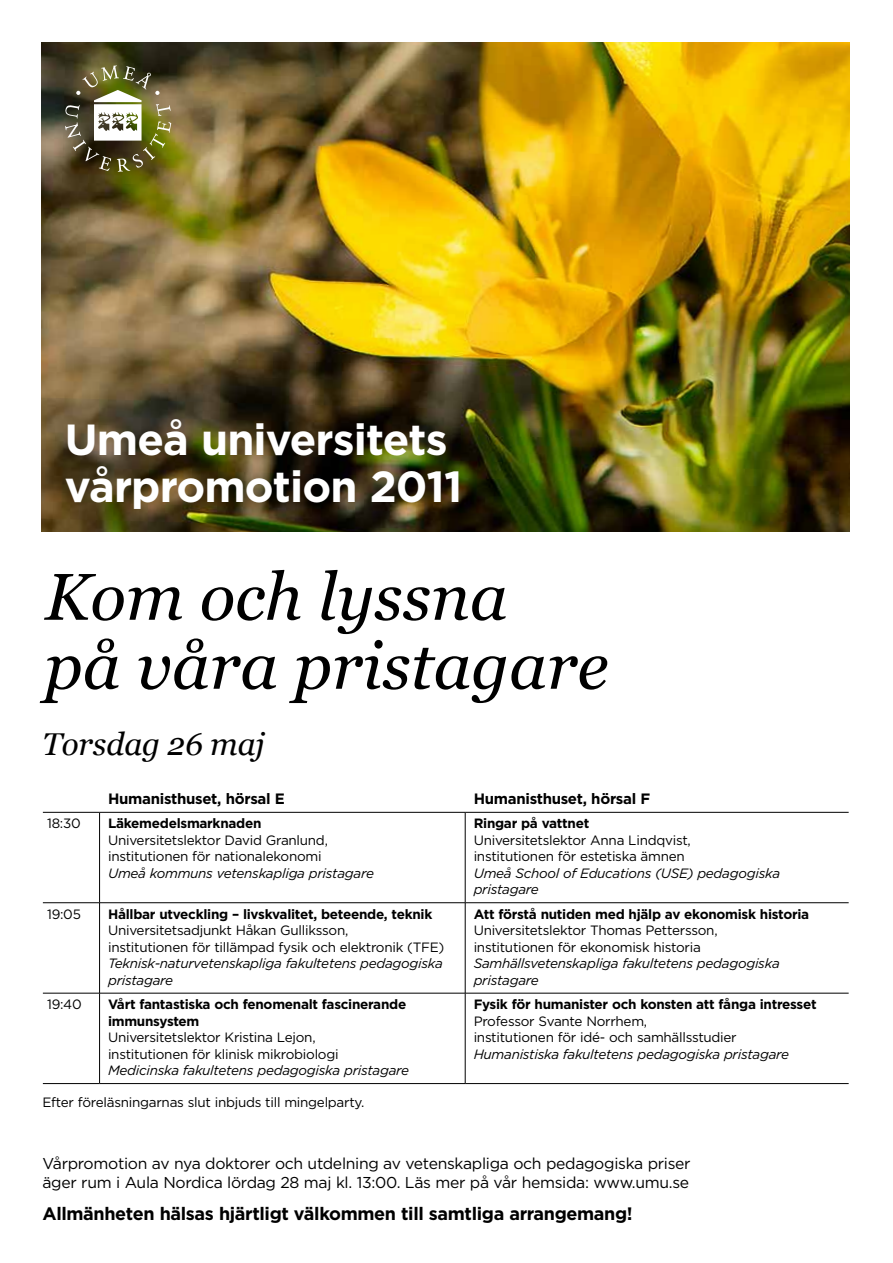
<style>
.page{position:relative;width:893px;height:1263px;background:#fff}
.page>*{position:absolute;margin:0;border:0;box-sizing:border-box;transform-origin:0 0}
.t1{font:italic 66px/69px "Georgia";color:#000}
.t2{font:700 43.5px/46.5px "Gotham 20";color:#fff}
.t3{font:italic 31.5px "Georgia";letter-spacing:-.005em;color:#000}
.t4{font:700 18px "Gotham 20";color:#000}
.t5{font:15.75px/18.8px "Gotham 20";color:#000}
.t6{font:700 15px "Gotham 20";color:#000}
.t7{font:13.5px/16.5px "Gotham 20";color:#000}
.t8{font:italic 13.5px/16.5px "Gotham 20";color:#000}
.t9{font:700 13.5px/16.5px "Gotham 20";color:#000}
</style>
<div class="page">
<img style="left:42px;top:43px;width:808px;height:488px">
<img style="left:65px;top:65px;width:106px;height:107px">
<hr style="left:99px;top:812px;width:1px;height:90px;background:#000">
<hr style="left:465px;top:812px;width:1px;height:90px;background:#000">
<hr style="left:43px;top:902px;width:57px;height:1px;background:#000">
<hr style="left:100px;top:902px;width:365px;height:1px;background:#000">
<hr style="left:99px;top:903px;width:1px;height:90px;background:#000">
<hr style="left:465px;top:902px;width:384px;height:1px;background:#000">
<hr style="left:465px;top:903px;width:1px;height:90px;background:#000">
<hr style="left:43px;top:993px;width:57px;height:1px;background:#000">
<hr style="left:100px;top:993px;width:365px;height:1px;background:#000">
<hr style="left:99px;top:993px;width:1px;height:90px;background:#000">
<hr style="left:465px;top:993px;width:384px;height:1px;background:#000">
<hr style="left:465px;top:993px;width:1px;height:90px;background:#000">
<hr style="left:43px;top:1083px;width:57px;height:1px;background:#000">
<hr style="left:100px;top:1083px;width:365px;height:1px;background:#000">
<hr style="left:465px;top:1083px;width:384px;height:1px;background:#000">
<hr style="left:43px;top:812px;width:57px;height:1px;background:#000">
<hr style="left:100px;top:812px;width:365px;height:1px;background:#000">
<hr style="left:465px;top:812px;width:384px;height:1px;background:#000">
<h2 class="t2" style="left:65px;top:416px;width:398px">Umeå universitets vårpromotion 2011</h2>
<h1 class="t1" style="left:45px;top:563px;width:565px">Kom och lyssna<br>på våra pristagare</h1>
<h3 class="t3" style="left:43px;top:724px;width:224px">Torsdag 26 maj</h3>
<p class="t6" style="left:108px;top:788px;width:178px">Humanisthuset, hörsal E</p>
<p class="t6" style="left:474px;top:788px;width:178px">Humanisthuset, hörsal F</p>
<p class="t7" style="left:47px;top:815px;width:35px">18:30</p>
<p class="t9" style="left:108px;top:815px;width:155px">Läkemedelsmarknaden</p>
<p class="t7" style="left:108px;top:831px;width:221px">Universitetslektor David Granlund, institutionen för nationalekonomi</p>
<p class="t8" style="left:108px;top:864px;width:267px">Umeå kommuns vetenskapliga pristagare</p>
<p class="t7" style="left:47px;top:905px;width:35px">19:05</p>
<p class="t9" style="left:108px;top:905px;width:326px">Hållbar utveckling – livskvalitet, beteende, teknik</p>
<p class="t7" style="left:108px;top:922px;width:338px">Universitetsadjunkt Håkan Gulliksson,<br>institutionen för tillämpad fysik och elektronik (TFE)</p>
<p class="t8" style="left:108px;top:955px;width:336px">Teknisk-naturvetenskapliga fakultetens pedagogiska pristagare</p>
<p class="t7" style="left:47px;top:996px;width:36px">19:40</p>
<p class="t9" style="left:108px;top:996px;width:299px">Vårt fantastiska och fenomenalt fascinerande immunsystem</p>
<p class="t7" style="left:108px;top:1029px;width:232px">Universitetslektor Kristina Lejon, institutionen för klinisk mikrobiologi</p>
<p class="t8" style="left:108px;top:1062px;width:302px">Medicinska fakultetens pedagogiska pristagare</p>
<p class="t7" style="left:42px;top:1093px;width:323px">Efter föreläsningarnas slut inbjuds till mingelparty.</p>
<p class="t9" style="left:474px;top:815px;width:117px">Ringar på vattnet</p>
<p class="t7" style="left:474px;top:831px;width:218px">Universitetslektor Anna Lindqvist, institutionen för estetiska ämnen</p>
<p class="t8" style="left:474px;top:864px;width:308px">Umeå School of Educations (USE) pedagogiska pristagare</p>
<p class="t9" style="left:474px;top:905px;width:337px">Att förstå nutiden med hjälp av ekonomisk historia</p>
<p class="t7" style="left:474px;top:922px;width:245px">Universitetslektor Thomas Pettersson, institutionen för ekonomisk historia</p>
<p class="t8" style="left:474px;top:955px;width:307px">Samhällsvetenskapliga fakultetens pedagogiska pristagare</p>
<p class="t9" style="left:474px;top:996px;width:344px">Fysik för humanister och konsten att fånga intresset</p>
<p class="t7" style="left:474px;top:1012px;width:264px">Professor Svante Norrhem,<br>institutionen för idé- och samhällsstudier</p>
<p class="t8" style="left:474px;top:1045px;width:317px">Humanistiska fakultetens pedagogiska pristagare</p>
<p class="t5" style="left:43px;top:1154px;width:649px">Vårpromotion av nya doktorer och utdelning av vetenskapliga och pedagogiska priser äger rum i Aula Nordica lördag 28 maj kl. 13:00. Läs mer på vår hemsida: www.umu.se</p>
<h3 class="t4" style="left:43px;top:1201px;width:591px">Allmänheten hälsas hjärtligt välkommen till samtliga arrangemang!</h3>
</div>
